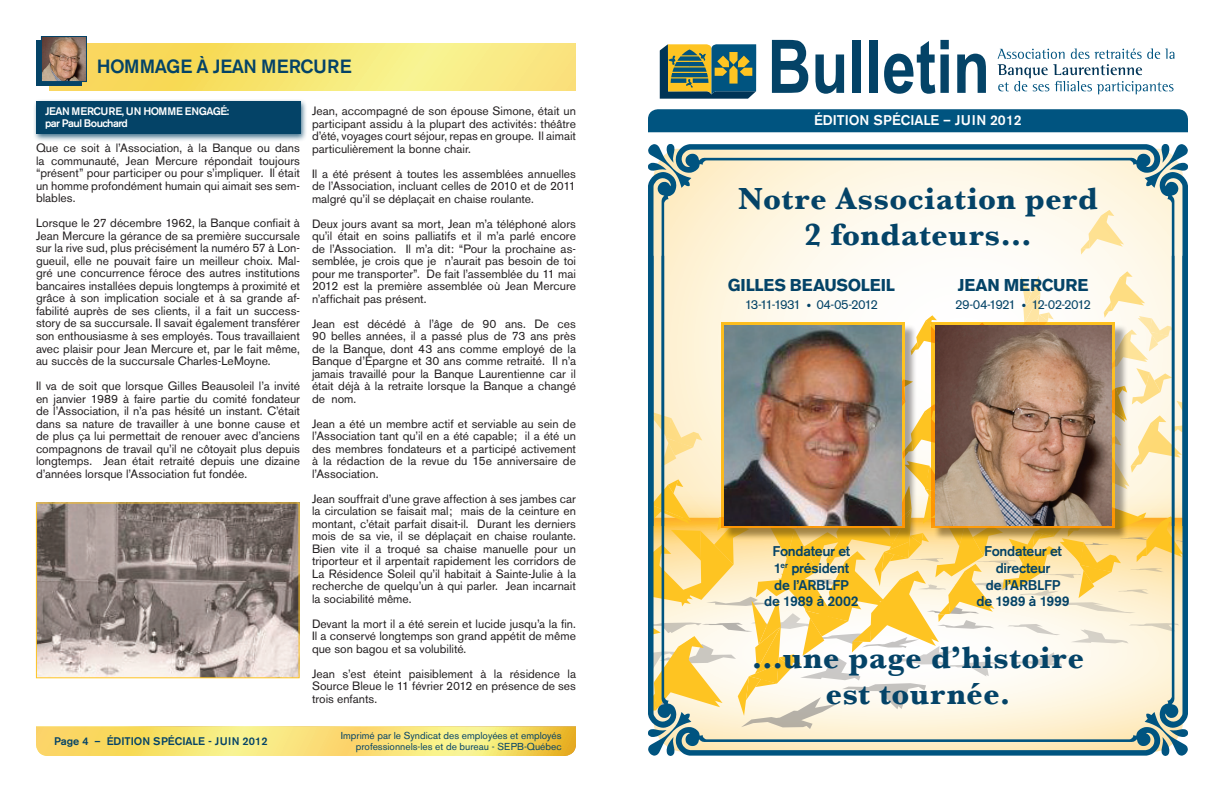
<style>
.page{position:relative;width:1224px;height:792px;background:#fff}
.page>*{position:absolute;margin:0;border:0;box-sizing:border-box;transform-origin:0 0}
.t1{font:700 74px "Arial Narrow";color:#044367}
.t2{font:700 32px/36px "Baskerville";letter-spacing:.015em;color:#044367;text-align:center}
.t3{font:500 19px "Akzidenz Grotesk BE";letter-spacing:-.03em;color:#044367}
.t4{font:700 17px "Akzidenz Grotesk BE";letter-spacing:-.01em;color:#044367}
.t5{font:500 14px/16.8px "Akzidenz Grotesk BE";letter-spacing:-.02em;color:#044367;text-align:center}
.t6{font:500 14px "Akzidenz Grotesk BE";color:#fff}
.t7{font:13px "Akzidenz Grotesk BE";letter-spacing:-.085em;color:#044367}
.t8{font:12px/12.5px "Akzidenz Grotesk BE";color:#231f20;text-align:justify}
.t9{font:500 11px "Akzidenz Grotesk BE";color:#044367}
.t10{font:500 10.9px/12.5px "Akzidenz Grotesk BE";letter-spacing:-.05em;color:#fff}
.t11{font:10px/11px "Akzidenz Grotesk BE";color:#044367;text-align:right}
</style>
<div class="page">
<svg style="left:648px;top:526px;width:540px;height:230px"></svg>
<svg style="left:648px;top:144px;width:540px;height:382px"></svg>
<svg style="left:36px;top:726px;width:540px;height:30px;background:#f7df71"></svg>
<svg style="left:49px;top:43px;width:527px;height:48px;background:#f7e473"></svg>
<div style="left:36px;top:40px;width:45px;height:45px;background:#044367"></div>
<img style="left:43px;top:38px;width:42px;height:42px">
<div style="left:41px;top:36px;width:46px;height:46px;border:1px solid #044367"></div>
<svg style="left:998px;top:48px;width:176px;height:46px"></svg>
<svg style="left:660px;top:44px;width:96px;height:55px;background:#5e795b"></svg>
<div style="left:933px;top:324px;width:195px;height:217px;background:#231f20;opacity:.41"></div>
<svg style="left:932px;top:322px;width:183px;height:206px;background:#f6ad1e"></svg>
<div style="left:723px;top:324px;width:194px;height:217px;background:#231f20;opacity:.41"></div>
<svg style="left:721px;top:322px;width:184px;height:206px;background:#dda52c"></svg>
<img style="left:935px;top:325px;width:177px;height:200px">
<img style="left:725px;top:325px;width:176px;height:200px">
<div style="left:648px;top:109px;width:540px;height:23px;background:#005480"></div>
<img style="left:38px;top:505px;width:260px;height:171px">
<div style="left:36px;top:503px;width:264px;height:175px;border:1px solid #fec422"></div>
<div style="left:33px;top:99px;width:275px;height:43px;background:#044367;opacity:.75"></div>
<div style="left:36px;top:101px;width:264px;height:33px;background:#044367"></div>
<h3 class="t3" style="left:97px;top:54px;width:256px">HOMMAGE À JEAN MERCURE</h3>
<p class="t10" style="left:45px;top:105px;width:186px">JEAN MERCURE, UN HOMME ENGAGÉ: par Paul Bouchard</p>
<p class="t8" style="left:36px;top:142px;width:266px">Que ce soit à l’Association, à la Banque ou dans la communauté, Jean Mercure répondait toujours “présent” pour participer ou pour s’impliquer. Il était un homme profondément humain qui aimait ses sem&shy;blables.</p>
<p class="t8" style="left:36px;top:217px;width:266px">Lorsque le 27 décembre 1962, la Banque confiait à Jean Mercure la gérance de sa première succursale sur la rive sud, plus précisément la numéro 57 à Lon&shy;gueuil, elle ne pouvait faire un meilleur choix. Mal&shy;gré une concurrence féroce des autres institutions bancaires installées depuis longtemps à proximité et grâce à son implication sociale et à sa grande af&shy;fabilité auprès de ses clients, il a fait un success&shy;story de sa succursale. Il savait également transférer son enthousiasme à ses employés. Tous travaillaient avec plaisir pour Jean Mercure et, par le fait même, au succès de la succursale Charles-LeMoyne.</p>
<p class="t8" style="left:36px;top:380px;width:266px">Il va de soit que lorsque Gilles Beausoleil l’a invité en janvier 1989 à faire partie du comité fondateur de l’Association, il n’a pas hésité un instant. C’était dans sa nature de travailler à une bonne cause et de plus ça lui permettait de renouer avec d’anciens compagnons de travail qu’il ne côtoyait plus depuis longtemps. Jean était retraité depuis une dizaine d’années lorsque l’Association fut fondée.</p>
<p class="t8" style="left:312px;top:105px;width:266px">Jean, accompagné de son épouse Simone, était un participant assidu à la plupart des activités: théâtre d’été, voyages court séjour, repas en groupe. Il aimait particulièrement la bonne chair.</p>
<p class="t8" style="left:312px;top:167px;width:265px">Il a été présent à toutes les assemblées annuelles de l’Association, incluant celles de 2010 et de 2011 malgré qu’il se déplaçait en chaise roulante.</p>
<p class="t8" style="left:312px;top:217px;width:265px">Deux jours avant sa mort, Jean m’a téléphoné alors qu’il était en soins palliatifs et il m’a parlé encore de l’Association. Il m’a dit: “Pour la prochaine as&shy;semblée, je crois que je n’aurait pas besoin de toi pour me transporter”. De fait l’assemblée du 11 mai 2012 est la première assemblée où Jean Mercure n’affichait pas présent.</p>
<p class="t8" style="left:312px;top:317px;width:266px">Jean est décédé à l’âge de 90 ans. De ces 90 belles années, il a passé plus de 73 ans près de la Banque, dont 43 ans comme employé de la Banque d’Épargne et 30 ans comme retraité. Il n’a jamais travaillé pour la Banque Laurentienne car il était déjà à la retraite lorsque la Banque a changé de nom.</p>
<p class="t8" style="left:312px;top:418px;width:266px">Jean a été un membre actif et serviable au sein de l’Association tant qu’il en a été capable; il a été un des membres fondateurs et a participé activement à la rédaction de la revue du 15e anniversaire de l’Association.</p>
<p class="t8" style="left:312px;top:493px;width:266px">Jean souffrait d’une grave affection à ses jambes car la circulation se faisait mal; mais de la ceinture en montant, c’était parfait disait-il. Durant les derniers mois de sa vie, il se déplaçait en chaise roulante.<br>Bien vite il a troqué sa chaise manuelle pour un triporteur et il arpentait rapidement les corridors de La Résidence Soleil qu’il habitait à Sainte-Julie à la recherche de quelqu’un à qui parler. Jean incarnait la sociabilité même.</p>
<p class="t8" style="left:312px;top:618px;width:265px">Devant la mort il a été serein et lucide jusqu’a la fin.<br>Il a conservé longtemps son grand appétit de même que son bagou et sa volubilité.</p>
<p class="t8" style="left:312px;top:668px;width:266px">Jean s’est éteint paisiblement à la résidence la Source Bleue le 11 février 2012 en présence de ses trois enfants.</p>
<p class="t9" style="left:54px;top:734px;width:215px">Page 4 – ÉDITION SPÉCIALE - JUIN 2012</p>
<p class="t11" style="left:341px;top:730px;width:222px">Imprimé par le Syndicat des employées et employés professionnels-les et de bureau - SEPB-Québec</p>
<h1 class="t1" style="left:768px;top:11px;width:224px">Bulletin</h1>
<p class="t6" style="left:814px;top:112px;width:18px">Édition</p>
<p class="t6" style="left:873px;top:112px;width:10px">spéciale</p>
<p class="t6" style="left:943px;top:112px;width:21px">– juin</p>
<p class="t6" style="left:990px;top:112px;width:33px">2012</p>
<h2 class="t2" style="left:738px;top:180px;width:361px">Notre Association perd<br>2 fondateurs...</h2>
<h3 class="t4" style="left:728px;top:275px;width:169px">GILLES BEAUSOLEIL</h3>
<p class="t7" style="left:745px;top:296px;width:135px">13-11-1931 • 04-05-2012</p>
<h3 class="t4" style="left:958px;top:275px;width:132px">JEAN MERCURE</h3>
<p class="t7" style="left:955px;top:296px;width:137px">29-04-1921 • 12-02-2012</p>
<p class="t5" style="left:764px;top:543px;width:96px">Fondateur et<br>1<sup>er</sup> président de l’ARBLFP<br>de 1989 à 2002</p>
<p class="t5" style="left:976px;top:543px;width:95px">Fondateur et directeur<br>de l’ARBLFP de 1989 à 1999</p>
<h2 class="t2" style="left:752px;top:640px;width:334px">...une page d’histoire est tournée.</h2>
</div>
